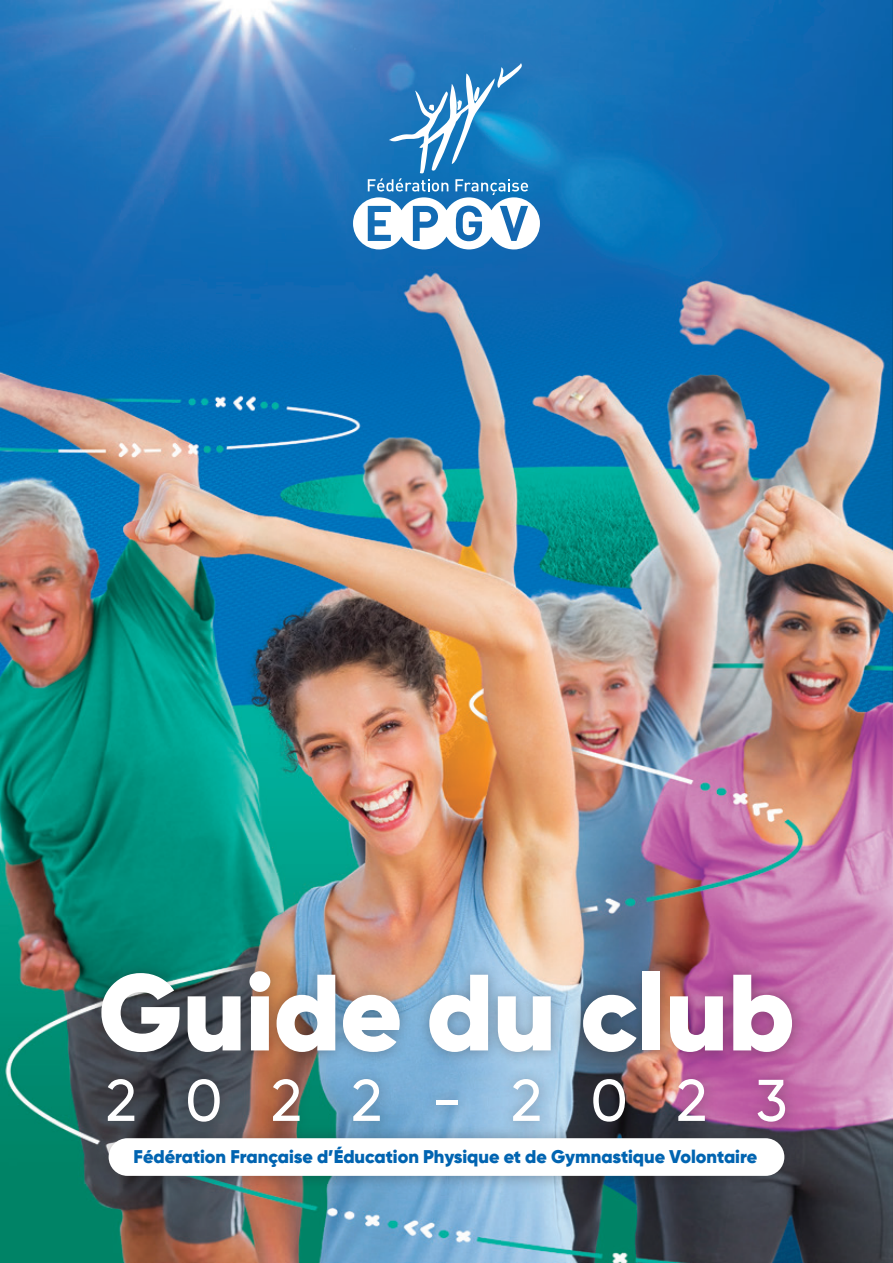
<style>
.page{position:relative;width:893px;height:1263px;background:#fff}
.page>*{position:absolute;margin:0;border:0;box-sizing:border-box;transform-origin:0 0}
.t1{font:900 108.15px "Gilroy";color:#fff}
.t2{font:500 58.65px "Gilroy";letter-spacing:.83em;color:#fff}
.t3{font:900 18.3px "Gilroy";color:#0164b1}
</style>
<div class="page">
<img style="left:0;top:0;width:893px;height:1263px">
<svg style="left:353px;top:63px;width:187px;height:186px"></svg>
<div style="left:95px;top:1124px;width:703px;height:66px;background:#231f20;opacity:.35"></div>
<div style="left:109px;top:1138px;width:675px;height:38px;background:#fff;border-radius:19px"></div>
<div style="left:87px;top:957px;width:719px;height:178px;background:#231f20;opacity:.35"></div>
<h1 class="t1" style="left:98px;top:944px;width:698px">Guide du club</h1>
<h2 class="t2" style="left:106px;top:1064px;width:683px">2022-2023</h2>
<p class="t3" style="left:134px;top:1144px;width:625px">Fédération Française d’Éducation Physique et de Gymnastique Volontaire</p>
</div>
